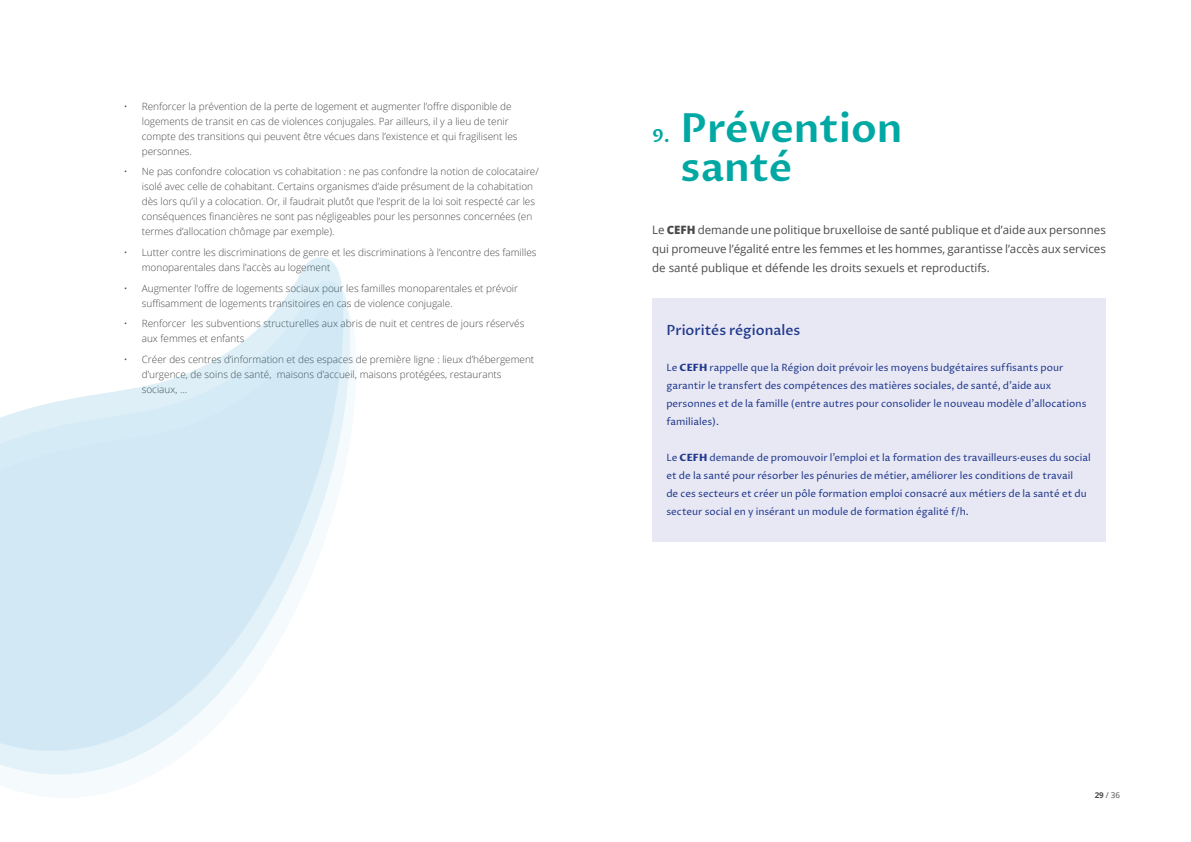
<style>
.page{position:relative;width:1191px;height:842px;background:#fff}
.page>*{position:absolute;margin:0;border:0;box-sizing:border-box;transform-origin:0 0}
.t1{font:600 40px/39px "Proza Libre";color:#00a8a4}
.t2{font:600 18px "Proza Libre";color:#00a8a4}
.t3{font:500 14px "Proza Libre";color:#1f388a}
.t4{font:11.5px/19px "Open Sans";color:#4a4a49;text-align:justify}
.t5{font:300 10px/15px "Open Sans";color:#4a4a49}
.t6{font:10px/18px "Proza Libre";color:#1f388a}
.t7{font:8px "Open Sans";color:#4a4a49}
.s1{font-weight:800}
.s2{font-weight:700}
</style>
<div class="page">
<div style="left:652px;top:299px;width:454px;height:243px;background:#e8e8f5"></div>
<svg style="left:8px;top:304px;width:342px;height:471px"></svg>
<svg style="left:0;top:257px;width:347px;height:510px;fill:#d5ebf6"></svg>
<p class="t5" style="left:142px;top:98px;width:377px;text-indent:-18px">• Renforcer la prévention de la perte de logement et augmenter l’offre disponible de logements de transit en cas de violences conjugales. Par ailleurs, il y a lieu de tenir compte des transitions qui peuvent être vécues dans l’existence et qui fragilisent les personnes.</p>
<p class="t5" style="left:142px;top:164px;width:398px;text-indent:-18px">• Ne pas confondre colocation vs cohabitation : ne pas confondre la notion de colocataire/ isolé avec celle de cohabitant. Certains organismes d’aide présument de la cohabitation dès lors qu’il y a colocation. Or, il faudrait plutôt que l’esprit de la loi soit respecté car les conséquences financières ne sont pas négligeables pour les personnes concernées (en termes d’allocation chômage par exemple).</p>
<p class="t5" style="left:142px;top:245px;width:396px;text-indent:-18px">• Lutter contre les discriminations de genre et les discriminations à l’encontre des familles monoparentales dans l’accès au logement</p>
<p class="t5" style="left:142px;top:280px;width:378px;text-indent:-18px">• Augmenter l’offre de logements sociaux pour les familles monoparentales et prévoir suffisamment de logements transitoires en cas de violence conjugale.</p>
<p class="t5" style="left:142px;top:316px;width:384px;text-indent:-18px">• Renforcer les subventions structurelles aux abris de nuit et centres de jours réservés aux femmes et enfants</p>
<p class="t5" style="left:142px;top:352px;width:394px;text-indent:-18px">• Créer des centres d’information et des espaces de première ligne : lieux d’hébergement d’urgence, de soins de santé, maisons d’accueil, maisons protégées, restaurants sociaux, …</p>
<h2 class="t2" style="left:652px;top:124px;width:19px">9.</h2>
<h1 class="t1" style="left:680px;top:109px;width:224px">Prévention santé</h1>
<p class="t4" style="left:652px;top:220px;width:455px">Le <span class="s1">CEFH</span> demande une politique bruxelloise de santé publique et d’aide aux personnes qui promeuve l’égalité entre les femmes et les hommes, garantisse l’accès aux services de santé publique et défende les droits sexuels et reproductifs.</p>
<h3 class="t3" style="left:666px;top:322px;width:135px">Priorités régionales</h3>
<p class="t6" style="left:666px;top:359px;width:421px">Le <span class="s1">CEFH</span> rappelle que la Région doit prévoir les moyens budgétaires suffisants pour garantir le transfert des compétences des matières sociales, de santé, d’aide aux personnes et de la famille (entre autres pour consolider le nouveau modèle d’allocations familiales).</p>
<p class="t6" style="left:666px;top:449px;width:426px">Le <span class="s1">CEFH</span> demande de promouvoir l’emploi et la formation des travailleurs·euses du social et de la santé pour résorber les pénuries de métier, améliorer les conditions de travail<br>de ces secteurs et créer un pôle formation emploi consacré aux métiers de la santé et du secteur social en y insérant un module de formation égalité f/h.</p>
<p class="t7" style="left:1094px;top:790px;width:27px"><span class="s2">29</span> / 36</p>
</div>
